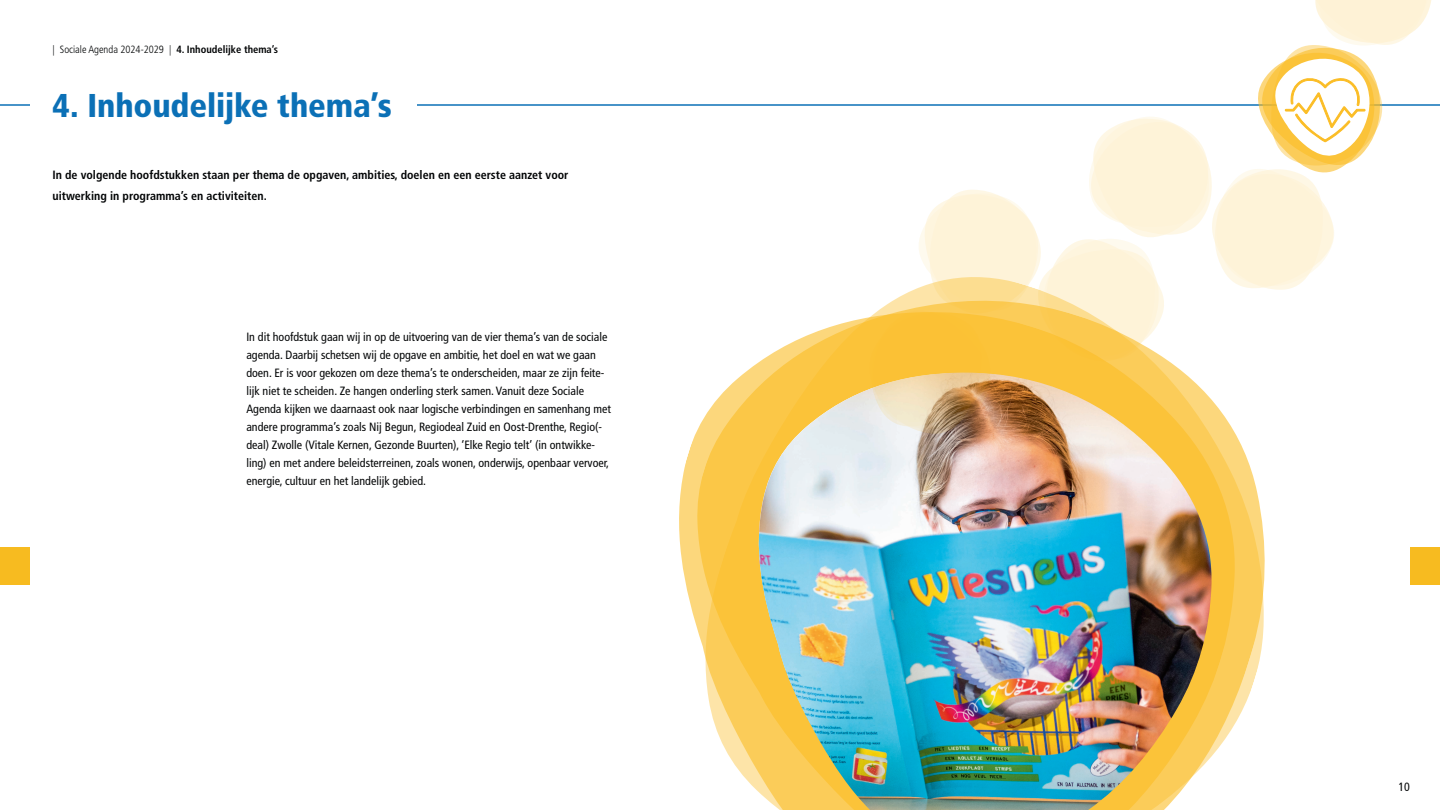
<style>
.page{position:relative;width:1440px;height:810px;background:#fff}
.page>*{position:absolute;margin:0;border:0;box-sizing:border-box;transform-origin:0 0}
.t1{font:900 condensed 33px "Frutiger LT Std";letter-spacing:-.005em;color:#0b70b6}
.t2{font:condensed 12px/18px "Frutiger LT Std";color:#020405}
.t3{font:700 condensed 12px/21px "Frutiger LT Std";color:#020405}
.t4{font:300 condensed 10.5px "Frutiger LT Std";color:#020405}
.s1{font-weight:700}
</style>
<div class="page">
<svg style="left:1237px;top:437px;width:28px;height:283px"></svg>
<svg style="left:679px;top:317px;width:558px;height:470px"></svg>
<img style="left:753px;top:373px;width:461px;height:437px">
<hr style="left:0;top:104px;width:1440px;height:2px;background:#0b70b6">
<svg style="left:870px;top:0;width:562px;height:434px"></svg>
<div style="left:30px;top:52px;width:386px;height:106px;background:#fff"></div>
<div style="left:1410px;top:548px;width:30px;height:37px;background:#f7bb20"></div>
<div style="left:0;top:548px;width:30px;height:37px;background:#f7bb20"></div>
<p class="t4" style="left:52px;top:43px;width:227px">| Sociale Agenda 2024-2029 | <span class="s1">4. Inhoudelijke thema’s</span></p>
<h1 class="t1" style="left:52px;top:86px;width:341px">4. Inhoudelijke thema’s</h1>
<p class="t3" style="left:52px;top:164px;width:517px">In de volgende hoofdstukken staan per thema de opgaven, ambities, doelen en een eerste aanzet voor uitwerking in programma’s en activiteiten.</p>
<p class="t2" style="left:246px;top:327px;width:366px">In dit hoofdstuk gaan wij in op de uitvoering van de vier thema’s van de sociale agenda. Daarbij schetsen wij de opgave en ambitie, het doel en wat we gaan doen. Er is voor gekozen om deze thema’s te onderscheiden, maar ze zijn feite&shy;lijk niet te scheiden. Ze hangen onderling sterk samen. Vanuit deze Sociale Agenda kijken we daarnaast ook naar logische verbindingen en samenhang met andere programma’s zoals Nij Begun, Regiodeal Zuid en Oost-Drenthe, Regio(- deal) Zwolle (Vitale Kernen, Gezonde Buurten), ‘Elke Regio telt’ (in ontwikke&shy;ling) en met andere beleidsterreinen, zoals wonen, onderwijs, openbaar vervoer, energie, cultuur en het landelijk gebied.</p>
<p class="t2" style="left:1398px;top:777px;width:13px">10</p>
</div>
